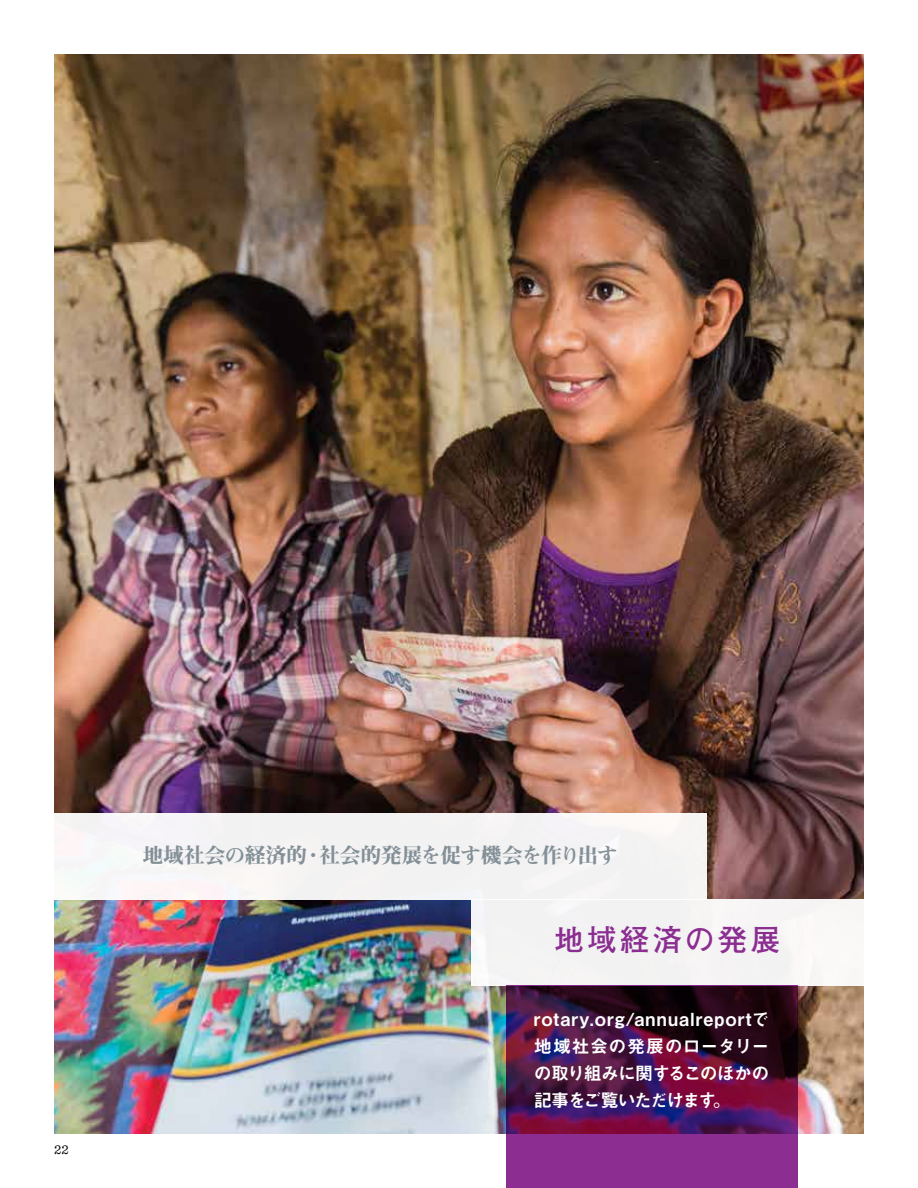
<style>
.page{position:relative;width:918px;height:1188px;background:#fff}
.page>*{position:absolute;margin:0;border:0;box-sizing:border-box;transform-origin:0 0}
.t1{font:700 30px "Futo Go B101 Pr 6 N";letter-spacing:.1em;color:#8b2d91}
.t2{font:21px "Midashi Min Pr 6 N MA31";letter-spacing:-.035em;color:#839097}
.t3{font:18px/27px "Midashi Go Pr 6 N MB31";letter-spacing:-.045em;color:#fff;text-align:justify}
.t4{font:13.5px "Sentinel";color:#000}
</style>
<div class="page">
<img style="left:54px;top:54px;width:810px;height:1080px">
<div style="left:0;top:813px;width:707px;height:86px;background:#f4f3f3"></div>
<div style="left:471px;top:899px;width:395px;height:87px;background:#f4f3f3"></div>
<svg style="left:506px;top:986px;width:292px;height:202px"></svg>
<p class="t4" style="left:54px;top:1140px;width:16px">22</p>
<p class="t2" style="left:143px;top:839px;width:477px">地域社会の経済的・社会的発展を促す機会を作り出す</p>
<h1 class="t1" style="left:554px;top:916px;width:227px">地域経済の発展</h1>
<p class="t3" style="left:534px;top:1005px;width:237px">rotary.org/annualreportで地域社会の発展のロータリーの取り組みに関するこのほかの記事をご覧いただけます。</p>
</div>
